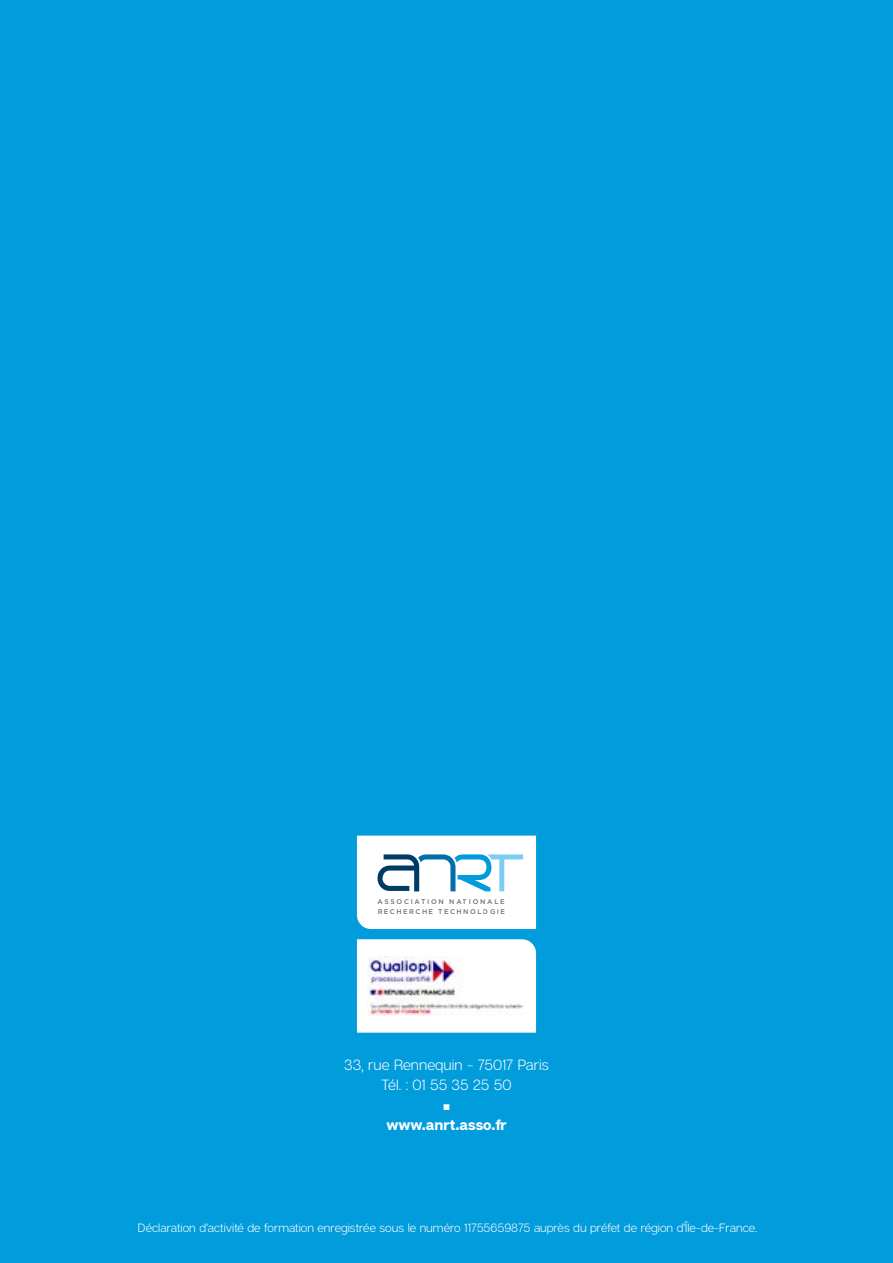
<style>
.page{position:relative;width:893px;height:1263px;background:#009cdc}
.page>*{position:absolute;margin:0;border:0;box-sizing:border-box;transform-origin:0 0}
.t1{font:14.85px/19.8px "Articulat CF Text";color:#fff;text-align:center}
.t2{font:800 14.85px "Articulat CF";color:#fff}
.t3{font:12px "Articulat CF Text";color:#fff}
.t4{font:8.25px "Zapf Dingbats ITC";color:#fff}
.t5{font:500 6.75px/9.9px "Gotham";letter-spacing:.22em;color:#6f6f6e}
</style>
<div class="page">
<div style="left:357px;top:939px;width:179px;height:94px;background:#fff"></div>
<svg style="left:357px;top:836px;width:179px;height:93px;background:#e4eff5"></svg>
<img style="left:368px;top:956px;width:158px;height:59px">
<p class="t5" style="left:378px;top:896px;width:129px">ASSOCIATION NATIONALE<br>RECHERCHE TECHNOLOGIE</p>
<p class="t1" style="left:344px;top:1055px;width:206px">33, rue Rennequin - 75017 Paris<br>Tél. : 01 55 35 25 50</p>
<p class="t4" style="left:443px;top:1103px;width:8px">■</p>
<p class="t2" style="left:386px;top:1115px;width:122px">www.anrt.asso.fr</p>
<p class="t3" style="left:138px;top:1221px;width:621px">Déclaration d’activité de formation enregistrée sous le numéro 11755659875 auprès du préfet de région d’Île-de-France.</p>
</div>
